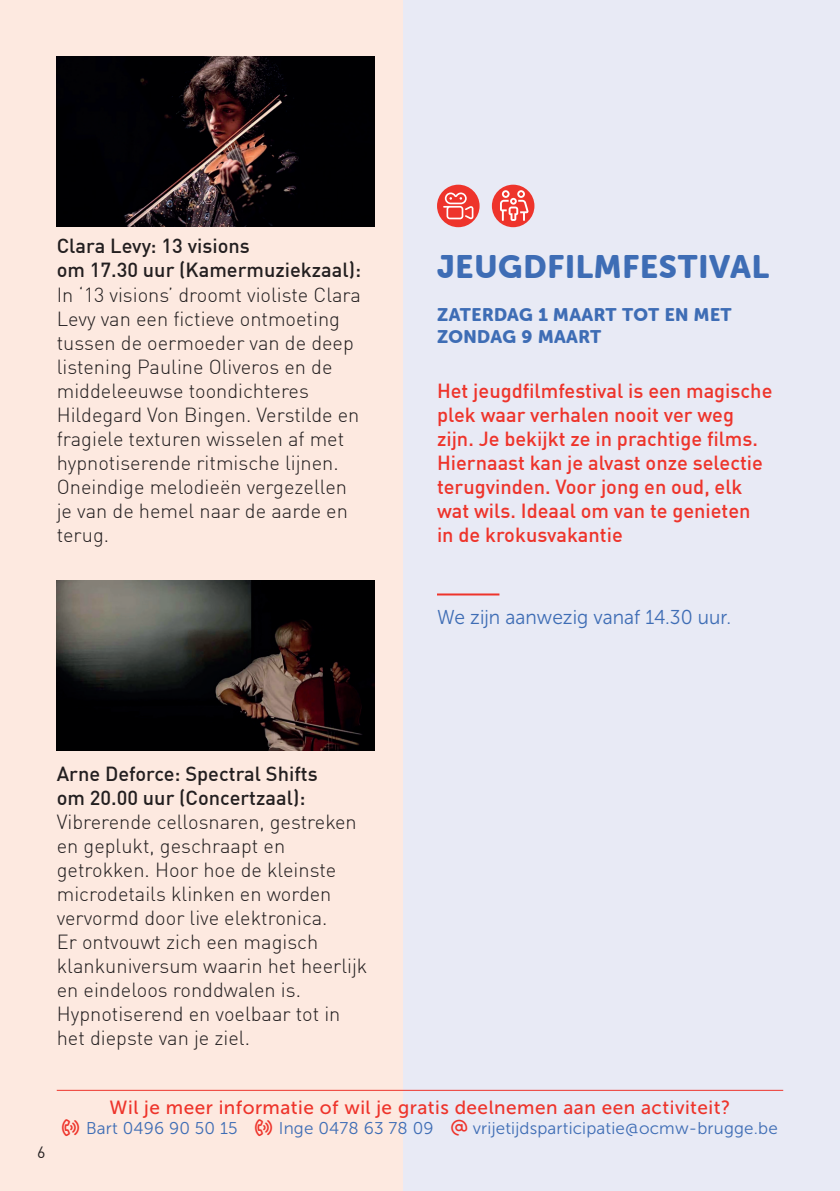
<style>
.page{position:relative;width:840px;height:1191px;background:#fff}
.page>*{position:absolute;margin:0;border:0;box-sizing:border-box;transform-origin:0 0}
.t1{font:32px "Museo Sans Rounded 900";letter-spacing:.025em;color:#3e6db5}
.t2{font:300 20px/24px "DIN Offc Pro";color:#231f20}
.t3{font:500 20px/24px "DIN Offc Pro";color:#ee342b}
.t4{font:500 20px/24px "DIN Offc Pro";color:#231f20}
.t5{font:20px "Museo Sans 300";color:#3e6db5;scale:.96 1}
.t6{font:19px "Museo Sans 500";letter-spacing:.025em;color:#ee342b}
.t7{font:18px/21.6px "Museo Sans Rounded 900";letter-spacing:.025em;color:#3e6db5}
.t8{font:17px "Museo Sans 300";letter-spacing:.01em;color:#3e6db5}
.t9{font:16px "DIN Offc Pro";color:#231f20}
.s1{color:#ee342b}
</style>
<div class="page">
<div style="left:403px;top:0;width:436px;height:1191px;background:#e8eaf5"></div>
<div style="left:0;top:0;width:403px;height:1191px;background:#fde9e0"></div>
<div style="left:437px;top:185px;width:42px;height:42px;background:#ee342b;border-radius:50%"></div>
<svg style="left:443px;top:192px;width:30px;height:27px"></svg>
<div style="left:491px;top:185px;width:43px;height:42px;background:#ee342b;border-radius:50%"></div>
<svg style="left:500px;top:190px;width:28px;height:31px"></svg>
<img style="left:57px;top:581px;width:317px;height:170px">
<img style="left:57px;top:57px;width:317px;height:170px">
<hr style="left:437px;top:593px;width:62px;height:2px;background:#ee342b">
<hr style="left:57px;top:1089px;width:725px;height:1px;background:#ee342b">
<p class="t4" style="left:57px;top:232px;width:306px">Clara Levy: 13 visions<br>om 17.30 uur (Kamermuziekzaal):</p>
<p class="t2" style="left:57px;top:280px;width:306px">In ‘13 visions’ droomt violiste Clara<br>Levy van een fictieve ontmoeting tussen de oermoeder van de deep listening Pauline Oliveros en de middeleeuwse toondichteres<br>Hildegard Von Bingen. Verstilde en fragiele texturen wisselen af met hypnotiserende ritmische lijnen.<br>Oneindige melodieën vergezellen je van de hemel naar de aarde en terug.</p>
<h1 class="t1" style="left:437px;top:249px;width:333px">JEUGDFILMFESTIVAL</h1>
<p class="t7" style="left:437px;top:304px;width:296px">ZATERDAG 1 MAART TOT EN MET<br>ZONDAG 9 MAART</p>
<p class="t3" style="left:437px;top:377px;width:337px">Het jeugdfilmfestival is een magische plek waar verhalen nooit ver weg zijn. Je bekijkt ze in prachtige films.<br>Hiernaast kan je alvast onze selectie terugvinden. Voor jong en oud, elk wat wils. Ideaal om van te genieten<br>in de krokusvakantie</p>
<p class="t5" style="left:437px;top:606px;width:308px">We zijn aanwezig vanaf 14.30 uur.</p>
<p class="t4" style="left:57px;top:759px;width:262px">Arne Deforce: Spectral Shifts om 20.00 uur (Concertzaal):</p>
<p class="t2" style="left:57px;top:808px;width:312px">Vibrerende cellosnaren, gestreken en geplukt, geschraapt en getrokken. Hoor hoe de kleinste microdetails klinken en worden vervormd door live elektronica.<br>Er ontvouwt zich een magisch klankuniversum waarin het heerlijk en eindeloos ronddwalen is.<br>Hypnotiserend en voelbaar tot in het diepste van je ziel.</p>
<p class="t9" style="left:37px;top:1139px;width:10px">6</p>
<p class="t6" style="left:110px;top:1096px;width:622px">Wil je meer informatie of wil je gratis deelnemen aan een activiteit?</p>
<p class="t8" style="left:62px;top:1118px;width:372px"><span class="s1">★</span> Bart 0496 90 50 15 <span class="s1">★</span> Inge 0478 63 78 09</p>
<p class="t8" style="left:472px;top:1118px;width:306px">vrijetijdsparticipatie@ocmw-brugge.be</p>
</div>
